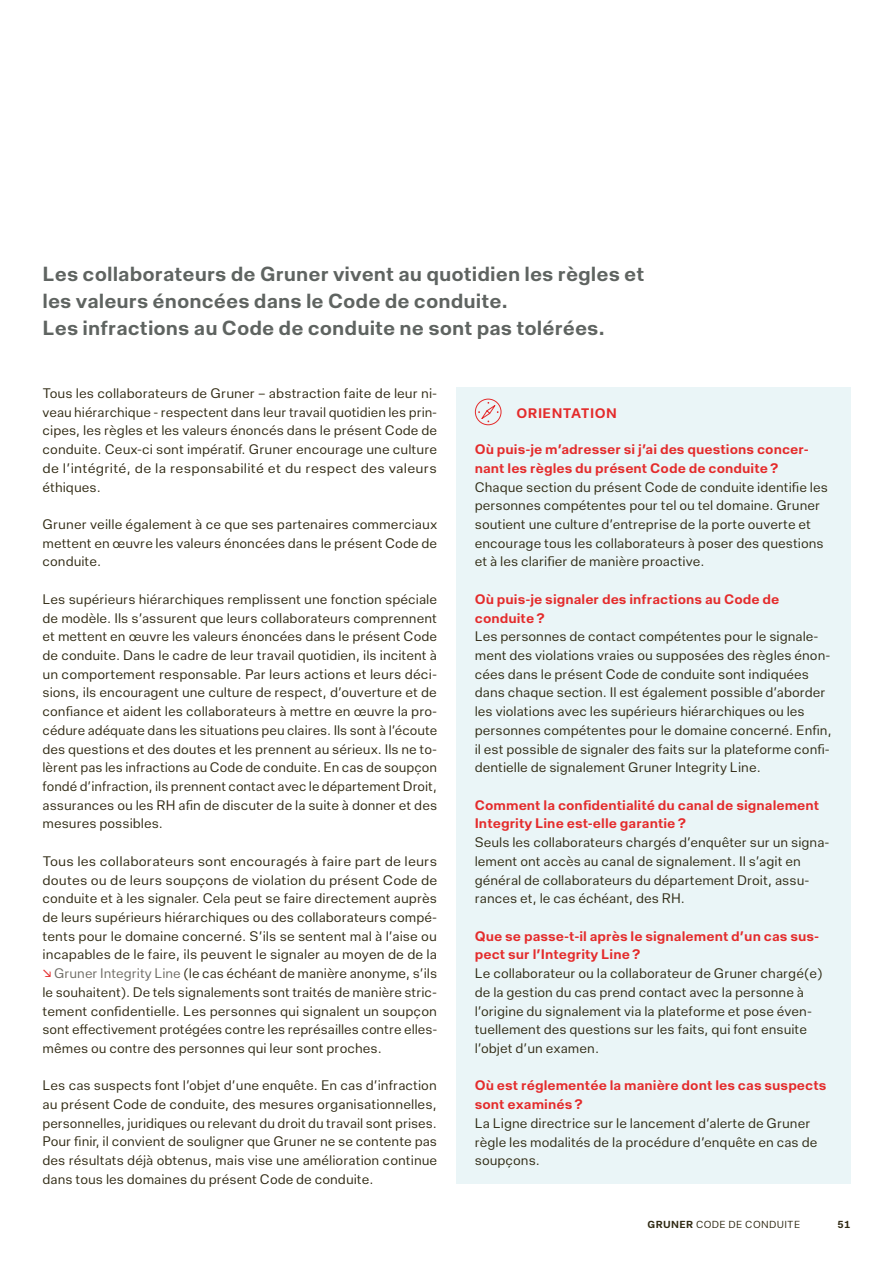
<style>
.page{position:relative;width:893px;height:1263px;background:#fff}
.page>*{position:absolute;margin:0;border:0;box-sizing:border-box;transform-origin:0 0}
.t1{font:700 21px/27px "Elite Grotesk Text";color:#5f6461}
.t2{font:14.25px/18.8px "Elite Grotesk Text";color:#2f2912}
.t3{font:14.25px/18.8px "Elite Grotesk Text";color:#2f2912;text-align:justify;scale:1.04 1}
.t4{font:700 14.25px/18.8px "Elite Grotesk Text";color:#e42b2b}
.t5{font:700 14.25px "Elite Grotesk Text";letter-spacing:.03em;color:#e42b2b}
.t6{font:10.5px "Elite Grotesk Text";letter-spacing:.03em;color:#2f2912}
.t7{font:700 10.5px "Elite Grotesk Text";color:#2f2912}
.s1{color:#e42b2b}
.s2{color:#6c6a63}
.s3{font-weight:700}
</style>
<div class="page">
<div style="left:456px;top:388px;width:394px;height:796px;background:#eaf5f7"></div>
<svg style="left:478px;top:402px;width:21px;height:20px"></svg>
<div style="left:475px;top:399px;width:26px;height:26px;border:1px solid #e42b2b;border-radius:50%"></div>
<h1 class="t1" style="left:43px;top:261px;width:603px">Les collaborateurs de Gruner vivent au quotidien les règles et les valeurs énoncées dans le Code de conduite.<br>Les infractions au Code de conduite ne sont pas tolérées.</h1>
<p class="t2" style="left:43px;top:384px;width:396px;text-align:justify">Tous les collaborateurs de Gruner – abstraction faite de leur ni&shy;veau hiérarchique - respectent dans leur travail quotidien les prin&shy;cipes, les règles et les valeurs énoncés dans le présent Code de conduite. Ceux-ci sont impératif. Gruner encourage une culture de l’intégrité, de la responsabilité et du respect des valeurs éthiques.</p>
<p class="t2" style="left:43px;top:515px;width:396px;text-align:justify">Gruner veille également à ce que ses partenaires commerciaux mettent en œuvre les valeurs énoncées dans le présent Code de conduite.</p>
<p class="t2" style="left:43px;top:590px;width:396px;text-align:justify">Les supérieurs hiérarchiques remplissent une fonction spéciale de modèle. Ils s’assurent que leurs collaborateurs comprennent et mettent en œuvre les valeurs énoncées dans le présent Code de conduite. Dans le cadre de leur travail quotidien, ils incitent à un comportement responsable. Par leurs actions et leurs déci&shy;sions, ils encouragent une culture de respect, d’ouverture et de confiance et aident les collaborateurs à mettre en œuvre la pro&shy;cédure adéquate dans les situations peu claires. Ils sont à l’écoute des questions et des doutes et les prennent au sérieux. Ils ne to&shy;lèrent pas les infractions au Code de conduite. En cas de soupçon fondé d’infraction, ils prennent contact avec le département Droit, assurances ou les RH afin de discuter de la suite à donner et des mesures possibles.</p>
<p class="t3" style="left:43px;top:852px;width:381px">Tous les collaborateurs sont encouragés à faire part de leurs doutes ou de leurs soupçons de violation du présent Code de conduite et à les signaler. Cela peut se faire directement auprès de leurs supérieurs hiérarchiques ou des collaborateurs compé&shy;tents pour le domaine concerné. S’ils se sentent mal à l’aise ou incapables de le faire, ils peuvent le signaler au moyen de de la <span class="s1">↘</span> <span class="s2">Gruner Integrity Line</span> (le cas échéant de manière anonyme, s’ils le souhaitent). De tels signalements sont traités de manière stric&shy;tement confidentielle. Les personnes qui signalent un soupçon sont effectivement protégées contre les représailles contre elles&shy;mêmes ou contre des personnes qui leur sont proches.</p>
<p class="t2" style="left:43px;top:1076px;width:396px;text-align:justify">Les cas suspects font l’objet d’une enquête. En cas d’infraction au présent Code de conduite, des mesures organisationnelles, personnelles, juridiques ou relevant du droit du travail sont prises.<br>Pour finir, il convient de souligner que Gruner ne se contente pas des résultats déjà obtenus, mais vise une amélioration continue dans tous les domaines du présent Code de conduite.</p>
<p class="t5" style="left:516px;top:405px;width:102px">ORIENTATION</p>
<p class="t4" style="left:475px;top:440px;width:335px">Où puis-je m’adresser si j’ai des questions concer&shy;nant les règles du présent Code de conduite?</p>
<p class="t2" style="left:475px;top:478px;width:355px">Chaque section du présent Code de conduite identifie les personnes compétentes pour tel ou tel domaine. Gruner soutient une culture d’entreprise de la porte ouverte et encourage tous les collaborateurs à poser des questions et à les clarifier de manière proactive.</p>
<p class="t4" style="left:475px;top:590px;width:306px">Où puis-je signaler des infractions au Code de conduite?</p>
<p class="t2" style="left:475px;top:627px;width:358px">Les personnes de contact compétentes pour le signale&shy;ment des violations vraies ou supposées des règles énon&shy;cées dans le présent Code de conduite sont indiquées dans chaque section. Il est également possible d’aborder les violations avec les supérieurs hiérarchiques ou les personnes compétentes pour le domaine concerné. Enfin, il est possible de signaler des faits sur la plateforme confi&shy;dentielle de signalement Gruner Integrity Line.</p>
<p class="t4" style="left:475px;top:796px;width:346px">Comment la confidentialité du canal de signalement<br>Integrity Line est-elle garantie?</p>
<p class="t2" style="left:475px;top:833px;width:356px">Seuls les collaborateurs chargés d’enquêter sur un signa&shy;lement ont accès au canal de signalement. Il s’agit en général de collaborateurs du département Droit, assu&shy;rances et, le cas échéant, des RH.</p>
<p class="t4" style="left:475px;top:927px;width:346px">Que se passe-t-il après le signalement d’un cas sus&shy;pect sur l’Integrity Line?</p>
<p class="t2" style="left:475px;top:964px;width:349px">Le collaborateur ou la collaborateur de Gruner chargé(e) de la gestion du cas prend contact avec la personne à l’origine du signalement via la plateforme et pose éven&shy;tuellement des questions sur les faits, qui font ensuite l’objet d’un examen.</p>
<p class="t4" style="left:475px;top:1076px;width:353px">Où est réglementée la manière dont les cas suspects sont examinés?</p>
<p class="t2" style="left:475px;top:1114px;width:344px">La Ligne directrice sur le lancement d’alerte de Gruner règle les modalités de la procédure d’enquête en cas de soupçons.</p>
<p class="t6" style="left:648px;top:1219px;width:154px"><span class="s3">GRUNER</span> CODE DE CONDUITE</p>
<p class="t7" style="left:837px;top:1219px;width:15px">51</p>
</div>
